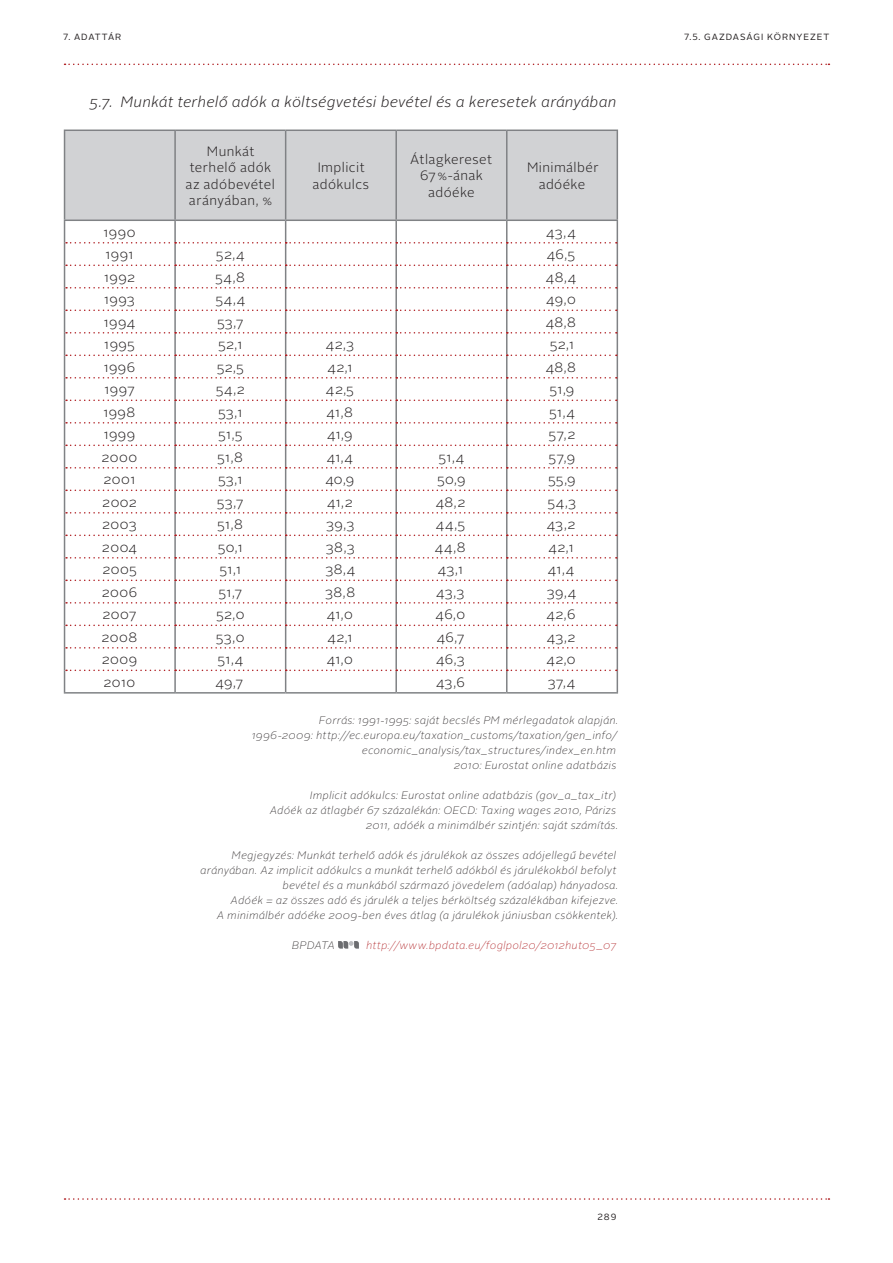
<style>
.page{position:relative;width:893px;height:1263px;background:#fff}
.page>*{position:absolute;margin:0;border:0;box-sizing:border-box;transform-origin:0 0}
.t1{font:italic 300 15px "Alright Sans";letter-spacing:.02em;color:#231f20}
.t2{font:300 13.5px/16.5px "Alright Sans";letter-spacing:.03em;color:#231f20;text-align:center}
.t3{font:italic 100 10.8px/15px "Alright Sans";letter-spacing:.035em;color:#231f20;text-align:right}
.t4{font:italic 100 10.8px "Alright Sans";letter-spacing:.035em;color:#af1e22}
.t5{font:9px "Alright Sans";letter-spacing:.105em;color:#231f20}
</style>
<div class="page">
<svg style="left:65px;top:64px;width:764px;height:1px"></svg>
<svg style="left:65px;top:1198px;width:764px;height:2px"></svg>
<div style="left:65px;top:131px;width:552px;height:89px;background:#d1d2d4"></div>
<hr style="left:64px;top:130px;width:111px;height:1px;background:#808285">
<hr style="left:64px;top:131px;width:1px;height:89px;background:#808285">
<hr style="left:175px;top:130px;width:111px;height:1px;background:#808285">
<hr style="left:174px;top:131px;width:2px;height:89px;background:#808285">
<hr style="left:286px;top:130px;width:110px;height:1px;background:#808285">
<hr style="left:285px;top:131px;width:1px;height:89px;background:#808285">
<hr style="left:396px;top:130px;width:111px;height:1px;background:#808285">
<hr style="left:395px;top:131px;width:2px;height:89px;background:#808285">
<hr style="left:507px;top:130px;width:111px;height:1px;background:#808285">
<hr style="left:506px;top:131px;width:1px;height:89px;background:#808285">
<hr style="left:617px;top:131px;width:1px;height:89px;background:#808285">
<hr style="left:64px;top:220px;width:111px;height:1px;background:#808285">
<hr style="left:175px;top:220px;width:111px;height:1px;background:#808285">
<hr style="left:286px;top:220px;width:110px;height:1px;background:#808285">
<hr style="left:396px;top:220px;width:111px;height:1px;background:#808285">
<hr style="left:507px;top:220px;width:111px;height:1px;background:#808285">
<hr style="left:64px;top:692px;width:111px;height:2px;background:#808285">
<hr style="left:175px;top:692px;width:111px;height:2px;background:#808285">
<hr style="left:286px;top:692px;width:110px;height:2px;background:#808285">
<hr style="left:396px;top:692px;width:111px;height:2px;background:#808285">
<hr style="left:507px;top:692px;width:111px;height:2px;background:#808285">
<svg style="left:64px;top:221px;width:554px;height:471px"></svg>
<svg style="left:338px;top:941px;width:21px;height:8px"></svg>
<p class="t5" style="left:63px;top:30px;width:60px">7. ADATTÁR</p>
<p class="t5" style="left:684px;top:30px;width:147px">7.5. GAZDASÁGI KÖRNYEZET</p>
<h1 class="t1" style="left:90px;top:92px;width:528px">5.7. Munkát terhelő adók a költségvetési bevétel és a keresetek arányában</h1>
<p class="t2" style="left:185px;top:143px;width:91px">Munkát terhelő adók az adóbevétel arányában, %</p>
<p class="t2" style="left:313px;top:159px;width:58px">Implicit adókulcs</p>
<p class="t2" style="left:410px;top:151px;width:83px">Átlagkereset<br>67 %-ának adóéke</p>
<p class="t2" style="left:527px;top:159px;width:73px">Minimálbér adóéke</p>
<p class="t2" style="left:103px;top:224px;width:34px">1990</p>
<p class="t2" style="left:546px;top:224px;width:31px">43,4</p>
<p class="t2" style="left:105px;top:246px;width:30px">1991</p>
<p class="t2" style="left:216px;top:246px;width:30px">52,4</p>
<p class="t2" style="left:547px;top:246px;width:30px">46,5</p>
<p class="t2" style="left:104px;top:269px;width:33px">1992</p>
<p class="t2" style="left:215px;top:269px;width:31px">54,8</p>
<p class="t2" style="left:546px;top:269px;width:32px">48,4</p>
<p class="t2" style="left:104px;top:291px;width:32px">1993</p>
<p class="t2" style="left:215px;top:291px;width:31px">54,4</p>
<p class="t2" style="left:546px;top:291px;width:31px">49,0</p>
<p class="t2" style="left:103px;top:314px;width:33px">1994</p>
<p class="t2" style="left:217px;top:314px;width:28px">53,7</p>
<p class="t2" style="left:546px;top:314px;width:32px">48,8</p>
<p class="t2" style="left:104px;top:336px;width:32px">1995</p>
<p class="t2" style="left:218px;top:336px;width:26px">52,1</p>
<p class="t2" style="left:326px;top:336px;width:30px">42,3</p>
<p class="t2" style="left:550px;top:336px;width:26px">52,1</p>
<p class="t2" style="left:103px;top:359px;width:33px">1996</p>
<p class="t2" style="left:217px;top:359px;width:29px">52,5</p>
<p class="t2" style="left:327px;top:359px;width:27px">42,1</p>
<p class="t2" style="left:546px;top:359px;width:32px">48,8</p>
<p class="t2" style="left:104px;top:381px;width:32px">1997</p>
<p class="t2" style="left:216px;top:381px;width:31px">54,2</p>
<p class="t2" style="left:326px;top:381px;width:29px">42,5</p>
<p class="t2" style="left:549px;top:381px;width:26px">51,9</p>
<p class="t2" style="left:103px;top:404px;width:34px">1998</p>
<p class="t2" style="left:218px;top:404px;width:26px">53,1</p>
<p class="t2" style="left:327px;top:404px;width:28px">41,8</p>
<p class="t2" style="left:549px;top:404px;width:27px">51,4</p>
<p class="t2" style="left:103px;top:426px;width:33px">1999</p>
<p class="t2" style="left:218px;top:426px;width:26px">51,5</p>
<p class="t2" style="left:327px;top:426px;width:27px">41,9</p>
<p class="t2" style="left:549px;top:426px;width:28px">57,2</p>
<p class="t2" style="left:102px;top:449px;width:37px">2000</p>
<p class="t2" style="left:217px;top:449px;width:27px">51,8</p>
<p class="t2" style="left:327px;top:449px;width:28px">41,4</p>
<p class="t2" style="left:438px;top:449px;width:27px">51,4</p>
<p class="t2" style="left:549px;top:449px;width:28px">57,9</p>
<p class="t2" style="left:104px;top:471px;width:34px">2001</p>
<p class="t2" style="left:218px;top:471px;width:26px">53,1</p>
<p class="t2" style="left:325px;top:471px;width:30px">40,9</p>
<p class="t2" style="left:437px;top:471px;width:30px">50,9</p>
<p class="t2" style="left:548px;top:471px;width:29px">55,9</p>
<p class="t2" style="left:102px;top:494px;width:36px">2002</p>
<p class="t2" style="left:217px;top:494px;width:28px">53,7</p>
<p class="t2" style="left:327px;top:494px;width:27px">41,2</p>
<p class="t2" style="left:436px;top:494px;width:31px">48,2</p>
<p class="t2" style="left:548px;top:494px;width:30px">54,3</p>
<p class="t2" style="left:102px;top:516px;width:36px">2003</p>
<p class="t2" style="left:217px;top:516px;width:27px">51,8</p>
<p class="t2" style="left:326px;top:516px;width:30px">39,3</p>
<p class="t2" style="left:436px;top:516px;width:31px">44,5</p>
<p class="t2" style="left:547px;top:516px;width:30px">43,2</p>
<p class="t2" style="left:102px;top:539px;width:37px">2004</p>
<p class="t2" style="left:218px;top:539px;width:27px">50,1</p>
<p class="t2" style="left:326px;top:539px;width:30px">38,3</p>
<p class="t2" style="left:435px;top:539px;width:32px">44,8</p>
<p class="t2" style="left:548px;top:539px;width:27px">42,1</p>
<p class="t2" style="left:102px;top:561px;width:36px">2005</p>
<p class="t2" style="left:219px;top:561px;width:23px">51,1</p>
<p class="t2" style="left:325px;top:561px;width:31px">38,4</p>
<p class="t2" style="left:438px;top:561px;width:27px">43,1</p>
<p class="t2" style="left:548px;top:561px;width:28px">41,4</p>
<p class="t2" style="left:102px;top:584px;width:37px">2006</p>
<p class="t2" style="left:218px;top:584px;width:25px">51,7</p>
<p class="t2" style="left:325px;top:584px;width:31px">38,8</p>
<p class="t2" style="left:436px;top:584px;width:30px">43,3</p>
<p class="t2" style="left:547px;top:584px;width:31px">39,4</p>
<p class="t2" style="left:103px;top:606px;width:36px">2007</p>
<p class="t2" style="left:216px;top:606px;width:30px">52,0</p>
<p class="t2" style="left:327px;top:606px;width:28px">41,0</p>
<p class="t2" style="left:436px;top:606px;width:31px">46,0</p>
<p class="t2" style="left:547px;top:606px;width:30px">42,6</p>
<p class="t2" style="left:101px;top:629px;width:37px">2008</p>
<p class="t2" style="left:216px;top:629px;width:30px">53,0</p>
<p class="t2" style="left:327px;top:629px;width:27px">42,1</p>
<p class="t2" style="left:437px;top:629px;width:29px">46,7</p>
<p class="t2" style="left:547px;top:629px;width:30px">43,2</p>
<p class="t2" style="left:102px;top:651px;width:37px">2009</p>
<p class="t2" style="left:217px;top:651px;width:27px">51,4</p>
<p class="t2" style="left:327px;top:651px;width:28px">41,0</p>
<p class="t2" style="left:436px;top:651px;width:30px">46,3</p>
<p class="t2" style="left:546px;top:651px;width:31px">42,0</p>
<p class="t2" style="left:104px;top:674px;width:33px">2010</p>
<p class="t2" style="left:216px;top:674px;width:29px">49,7</p>
<p class="t2" style="left:436px;top:674px;width:30px">43,6</p>
<p class="t2" style="left:548px;top:674px;width:29px">37,4</p>
<p class="t3" style="left:252px;top:712px;width:368px">Forrás: 1991-1995: saját becslés PM mérlegadatok alapján.<br>1996-2009: http://ec.europa.eu/taxation_customs/taxation/gen_info/ economic_analysis/tax_structures/index_en.htm<br>2010: Eurostat online adatbázis</p>
<p class="t3" style="left:270px;top:787px;width:350px">Implicit adókulcs: Eurostat online adatbázis (gov_a_tax_itr)<br>Adóék az átlagbér 67 százalékán: OECD: Taxing wages 2010, Párizs<br>2011, adóék a minimálbér szintjén: saját számítás.</p>
<p class="t3" style="left:201px;top:847px;width:419px">Megjegyzés: Munkát terhelő adók és járulékok az összes adójellegű bevétel arányában. Az implicit adókulcs a munkát terhelő adókból és járulékokból befolyt bevétel és a munkából származó jövedelem (adóalap) hányadosa.<br>Adóék = az összes adó és járulék a teljes bérköltség százalékában kifejezve.<br>A minimálbér adóéke 2009-ben éves átlag (a járulékok júniusban csökkentek).</p>
<p class="t3" style="left:292px;top:937px;width:44px">BPDATA</p>
<p class="t4" style="left:366px;top:937px;width:252px">http://www.bpdata.eu/foglpol20/2012hut05_07</p>
<p class="t5" style="left:598px;top:1211px;width:20px">289</p>
</div>
